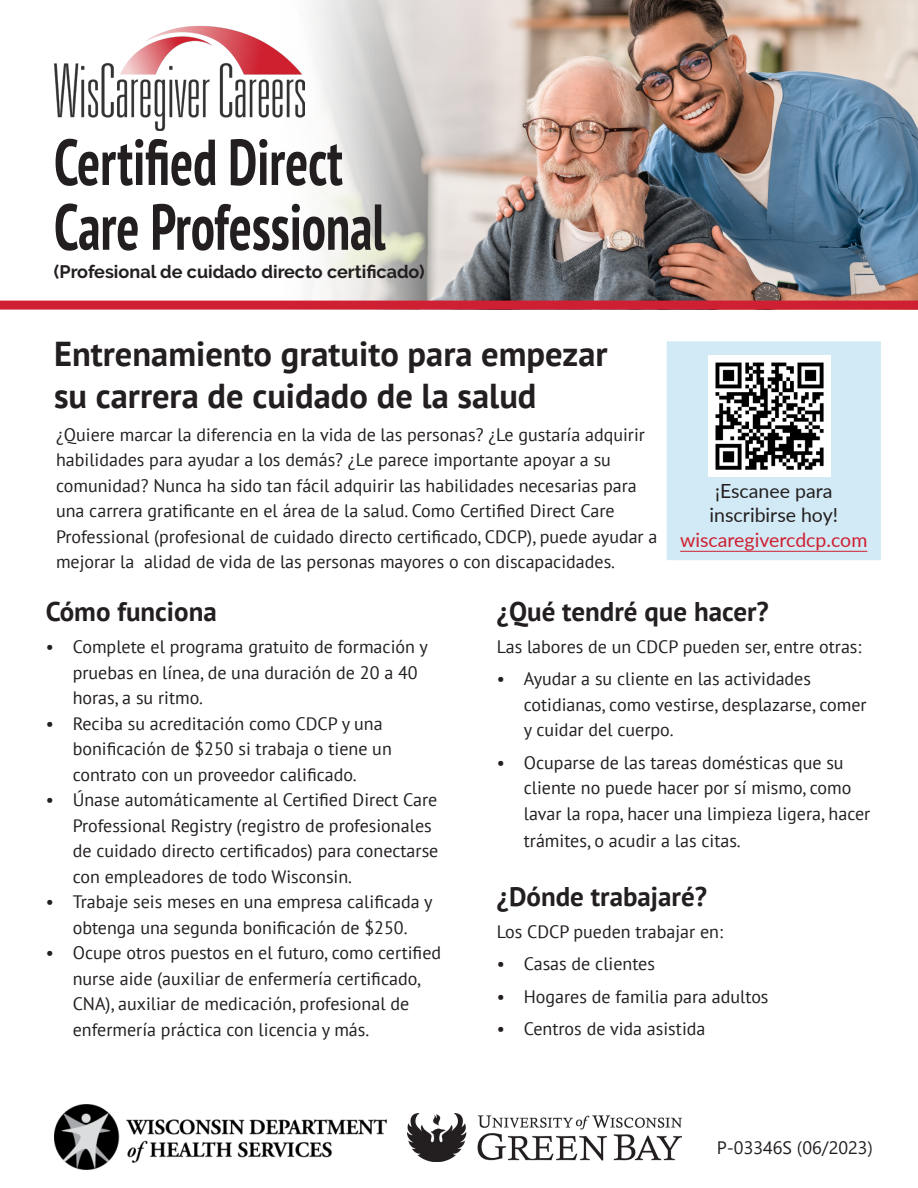
<style>
.page{position:relative;width:918px;height:1188px;background:#fff}
.page>*{position:absolute;margin:0;border:0;box-sizing:border-box;transform-origin:0 0}
.t1{font:700 condensed 64.8px "PT Sans";color:#231f20;scale:.83 1}
.t2{font:700 34.5px/41.4px "PT Sans";color:#231f20}
.t3{font:700 27px "PT Sans";color:#231f20}
.t4{font:19.5px/23.4px "Lato";color:#231f20}
.t5{font:19.5px "Lato";color:#ce2032}
.t6{font:18px/25.5px "PT Sans";color:#231f20}
.t7{font:700 18px "Raleway";color:#231f20}
.t8{font:18px "Segoe UI";color:#231f20}
</style>
<div class="page">
<img style="left:263px;top:0;width:655px;height:301px">
<img style="left:54px;top:1105px;width:333px;height:65px">
<div style="left:665px;top:340px;width:217px;height:222px;background:#d2eaf5;border:2px solid #fff"></div>
<img style="left:708px;top:355px;width:122px;height:122px">
<img style="left:54px;top:23px;width:251px;height:108px">
<div style="left:0;top:301px;width:918px;height:9px;background:#ce2032"></div>
<img style="left:408px;top:1113px;width:273px;height:49px">
<hr style="left:680px;top:551px;width:187px;height:1px;background:#ce2032">
<p class="t1" style="left:54px;top:120px;width:350px">Certified Direct</p>
<p class="t1" style="left:54px;top:184px;width:401px">Care Professional</p>
<p class="t7" style="left:54px;top:262px;width:372px">(Profesional de cuidado directo certificado)</p>
<p class="t2" style="left:54px;top:333px;width:555px">Entrenamiento gratuito para empezar su carrera de cuidado de la salud</p>
<p class="t6" style="left:56px;top:421px;width:603px">¿Quiere marcar la diferencia en la vida de las personas? ¿Le gustaría adquirir habilidades para ayudar a los demás? ¿Le parece importante apoyar a su comunidad? Nunca ha sido tan fácil adquirir las habilidades necesarias para una carrera gratificante en el área de la salud. Como Certified Direct Care Professional (profesional de cuidado directo certificado, CDCP), puede ayudar a mejorar la alidad de vida de las personas mayores o con discapacidades.</p>
<p class="t4" style="left:710px;top:479px;width:130px">¡Escanee para inscribirse hoy!</p>
<p class="t5" style="left:680px;top:526px;width:189px">wiscaregivercdcp.com</p>
<p class="t3" style="left:46px;top:594px;width:173px">Cómo funciona</p>
<p class="t6" style="left:73px;top:634px;width:357px;text-indent:-27px">• Complete el programa gratuito de formación y pruebas en línea, de una duración de 20 a 40 horas, a su ritmo.</p>
<p class="t6" style="left:73px;top:710px;width:321px;text-indent:-27px">• Reciba su acreditación como CDCP y una bonificación de $250 si trabaja o tiene un contrato con un proveedor calificado.</p>
<p class="t6" style="left:73px;top:787px;width:367px;text-indent:-27px">• Únase automáticamente al Certified Direct Care Professional Registry (registro de profesionales de cuidado directo certificados) para conectarse con empleadores de todo Wisconsin.</p>
<p class="t6" style="left:46px;top:889px;width:388px;text-align:center">• Trabaje seis meses en una empresa calificada y obtenga una segunda bonificación de $250.</p>
<p class="t6" style="left:73px;top:940px;width:370px;text-indent:-27px">• Ocupe otros puestos en el futuro, como certified nurse aide (auxiliar de enfermería certificado, CNA), auxiliar de medicación, profesional de enfermería práctica con licencia y más.</p>
<p class="t3" style="left:497px;top:594px;width:274px">¿Qué tendré que hacer?</p>
<p class="t6" style="left:497px;top:634px;width:366px">Las labores de un CDCP pueden ser, entre otras:</p>
<p class="t6" style="left:524px;top:666px;width:344px;text-indent:-27px">• Ayudar a su cliente en las actividades cotidianas, como vestirse, desplazarse, comer y cuidar del cuerpo.</p>
<p class="t6" style="left:524px;top:749px;width:348px;line-height:26px;text-indent:-27px">• Ocuparse de las tareas domésticas que su cliente no puede hacer por sí mismo, como lavar la ropa, hacer una limpieza ligera, hacer trámites, o acudir a las citas.</p>
<p class="t3" style="left:497px;top:879px;width:212px">¿Dónde trabajaré?</p>
<p class="t6" style="left:497px;top:919px;width:228px">Los CDCP pueden trabajar en:</p>
<p class="t6" style="left:497px;top:951px;width:160px">• Casas de clientes</p>
<p class="t6" style="left:497px;top:983px;width:273px">• Hogares de familia para adultos</p>
<p class="t6" style="left:497px;top:1015px;width:210px">• Centros de vida asistida</p>
<p class="t8" style="left:717px;top:1131px;width:158px">P-03346S (06/2023)</p>
</div>
